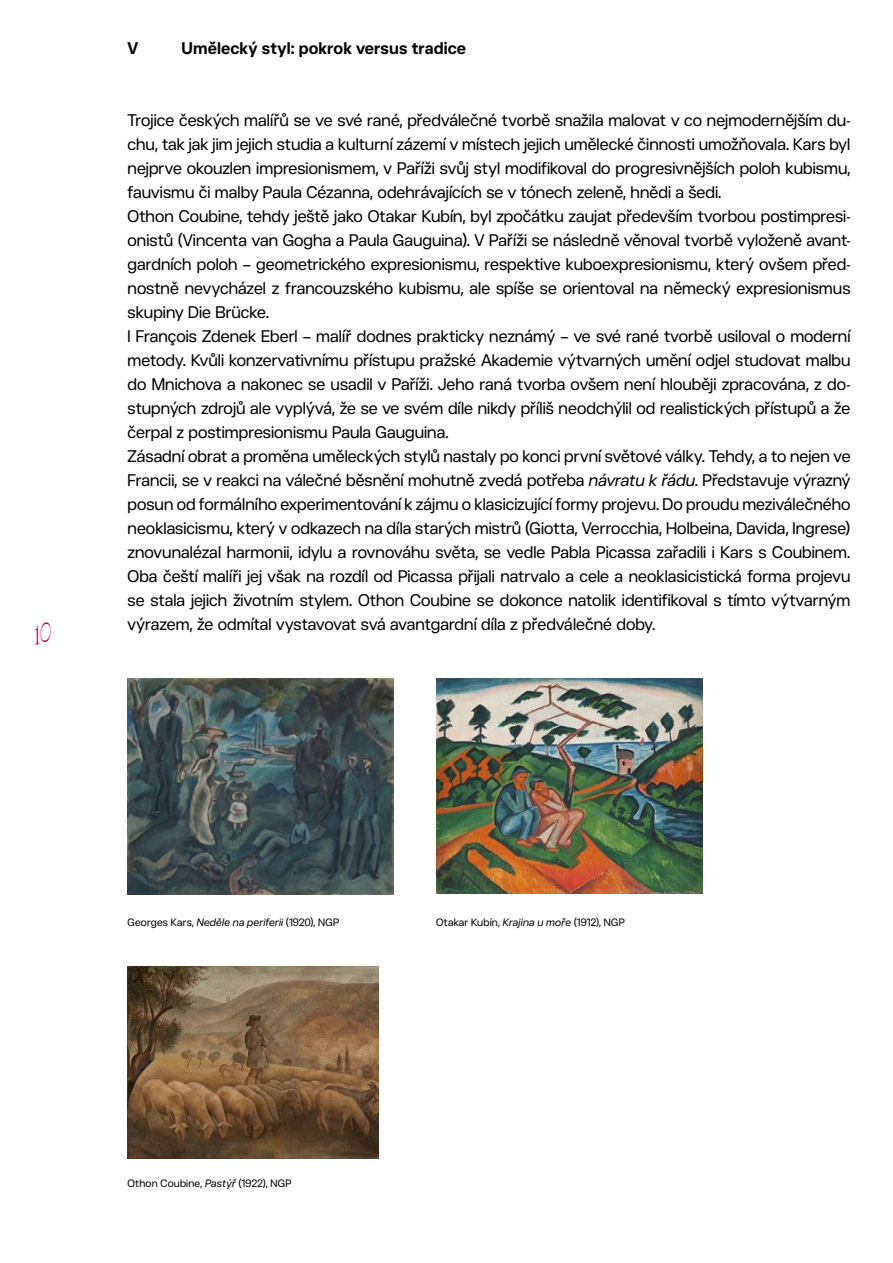
<style>
.page{position:relative;width:893px;height:1263px;background:#fff}
.page>*{position:absolute;margin:0;border:0;box-sizing:border-box;transform-origin:0 0}
.t1{font:16.5px/24px "BC Novatica TXT";color:#000}
.t2{font:600 16.5px "BC Novatica TXT";letter-spacing:.005em;color:#000}
.t3{font:10.5px "BC Novatica TXT";letter-spacing:.02em;color:#000}
.s1{font-style:italic}
</style>
<div class="page">
<img style="left:128px;top:678px;width:266px;height:216px">
<img style="left:436px;top:678px;width:266px;height:215px">
<img style="left:128px;top:966px;width:250px;height:192px">
<p class="t2" style="left:128px;top:38px;width:12px">V</p>
<p class="t2" style="left:182px;top:38px;width:286px">Umělecký styl: pokrok versus tradice</p>
<p class="t1" style="left:128px;top:108px;width:724px">Trojice českých malířů se ve své rané, předválečné tvorbě snažila malovat v co nejmodernějším du&shy;chu, tak jak jim jejich studia a kulturní zázemí v místech jejich umělecké činnosti umožňovala. Kars byl nejprve okouzlen impresionismem, v Paříži svůj styl modifikoval do progresivnějších poloh kubismu, fauvismu či malby Paula Cézanna, odehrávajících se v tónech zeleně, hnědi a šedi.<br>Othon Coubine, tehdy ještě jako Otakar Kubín, byl zpočátku zaujat především tvorbou postimpresi&shy;onistů (Vincenta van Gogha a Paula Gauguina). V Paříži se následně věnoval tvorbě vyloženě avant&shy;gardních poloh – geometrického expresionismu, respektive kuboexpresionismu, který ovšem před&shy;nostně nevycházel z francouzského kubismu, ale spíše se orientoval na německý expresionismus skupiny Die Brücke.<br>I François Zdenek Eberl – malíř dodnes prakticky neznámý – ve své rané tvorbě usiloval o moderní metody. Kvůli konzervativnímu přístupu pražské Akademie výtvarných umění odjel studovat malbu do Mnichova a nakonec se usadil v Paříži. Jeho raná tvorba ovšem není hlouběji zpracována, z do&shy;stupných zdrojů ale vyplývá, že se ve svém díle nikdy příliš neodchýlil od realistických přístupů a že čerpal z postimpresionismu Paula Gauguina.<br>Zásadní obrat a proměna uměleckých stylů nastaly po konci první světové války. Tehdy, a to nejen ve Francii, se v reakci na válečné běsnění mohutně zvedá potřeba <span class="s1">návratu k řádu</span>. Představuje výrazný posun od formálního experimentování k zájmu o klasicizující formy projevu. Do proudu meziválečného neoklasicismu, který v odkazech na díla starých mistrů (Giotta, Verrocchia, Holbeina, Davida, Ingrese) znovunalézal harmonii, idylu a rovnováhu světa, se vedle Pabla Picassa zařadili i Kars s Coubinem.<br>Oba čeští malíři jej však na rozdíl od Picassa přijali natrvalo a cele a neoklasicistická forma projevu se stala jejich životním stylem. Othon Coubine se dokonce natolik identifikoval s tímto výtvarným výrazem, že odmítal vystavovat svá avantgardní díla z předválečné doby.</p>
<p class="t3" style="left:128px;top:915px;width:213px">Georges Kars, <span class="s1">Neděle na periferii</span> (1920), NGP</p>
<p class="t3" style="left:436px;top:915px;width:190px">Otakar Kubín, <span class="s1">Krajina u moř</span>e (1912), NGP</p>
<p class="t3" style="left:128px;top:1177px;width:165px">Othon Coubine, <span class="s1">Pastýř</span> (1922), NGP</p>
</div>
